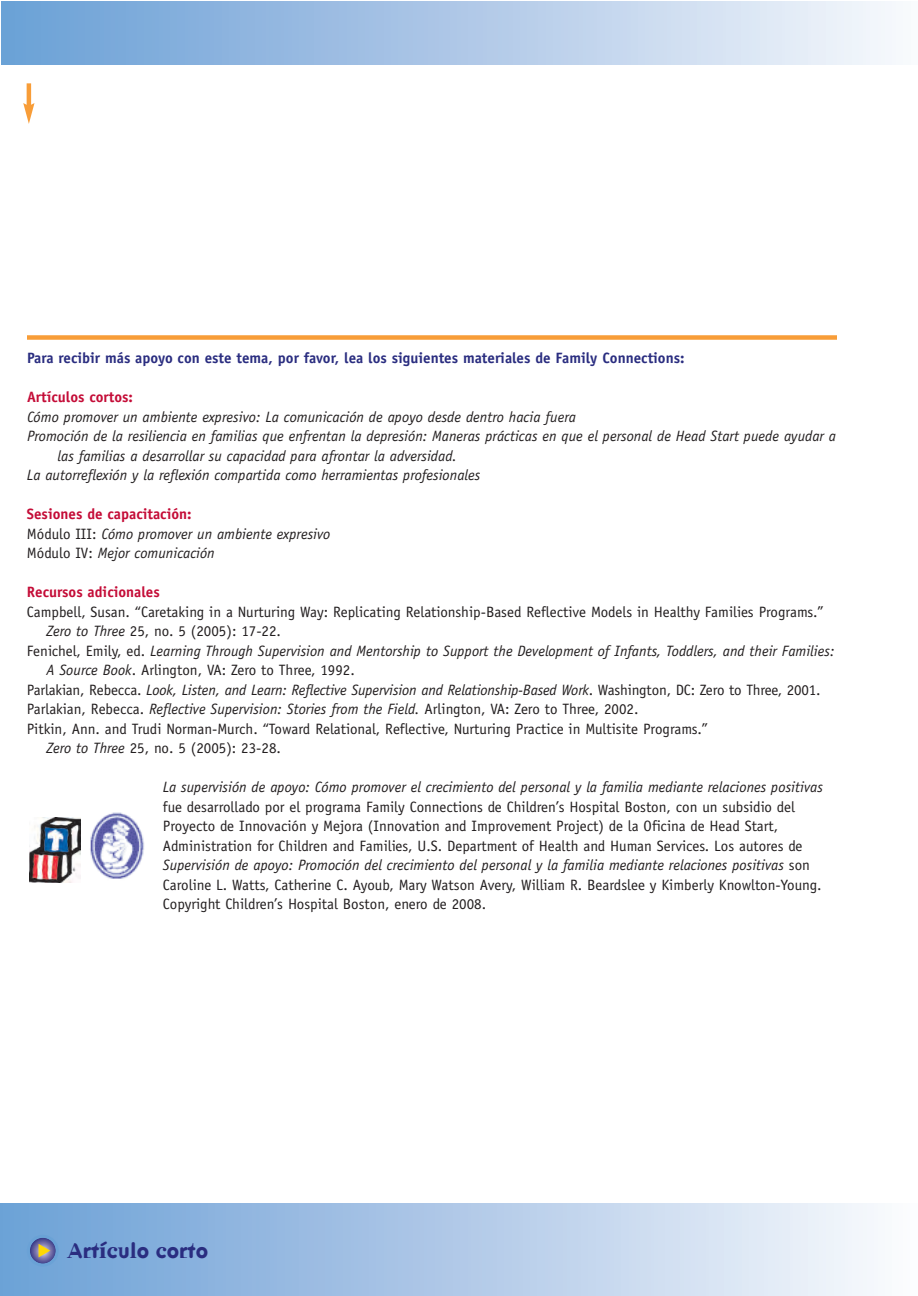
<style>
.page{position:relative;width:918px;height:1296px;background:#fff}
.page>*{position:absolute;margin:0;border:0;box-sizing:border-box;transform-origin:0 0}
.t1{font:700 21px "Dead History";color:#2a2d80}
.t2{font:15px/19.5px "Officina Sans";color:#231f20}
.t3{font:italic 15px/19.5px "Officina Sans";color:#231f20}
.t4{font:700 15px "Officina Sans";color:#2a2d80}
.t5{font:700 15px "Officina Sans";color:#c40c37}
.s1{font-style:normal}
.s2{font-style:italic}
</style>
<div class="page">
<div style="left:0;top:1203px;width:918px;height:93px;background:linear-gradient(to right,#6a9ed5,#f9f9fd)"></div>
<div style="left:27px;top:335px;width:810px;height:5px;background:#f89d38"></div>
<div style="left:1px;top:2px;width:917px;height:63px;background:linear-gradient(to right,#699dd5,#f6f7fc)"></div>
<hr style="left:27px;top:83px;width:4px;height:24px;background:#f89d38">
<svg style="left:23px;top:103px;width:12px;height:21px"></svg>
<img style="left:29px;top:818px;width:52px;height:65px">
<img style="left:90px;top:812px;width:54px;height:67px">
<svg style="left:27px;top:1235px;width:32px;height:32px"></svg>
<p class="t4" style="left:27px;top:352px;width:659px">Para recibir más apoyo con este tema, por favor, lea los siguientes materiales de Family Connections:</p>
<h4 class="t5" style="left:27px;top:391px;width:107px">Artículos cortos:</h4>
<p class="t3" style="left:27px;top:408px;width:550px">Cómo promover un ambiente expresivo: La comunicación de apoyo desde dentro hacia fuera</p>
<p class="t3" style="left:58px;top:427px;width:780px;text-indent:-31px">Promoción de la resiliencia en familias que enfrentan la depresión: Maneras prácticas en que el personal de Head Start puede ayudar a las familias a desarrollar su capacidad para afrontar la adversidad.</p>
<p class="t3" style="left:27px;top:466px;width:455px">La autorreflexión y la reflexión compartida como herramientas profesionales</p>
<h4 class="t5" style="left:27px;top:508px;width:166px">Sesiones de capacitación:</h4>
<p class="t3" style="left:27px;top:525px;width:305px"><span class="s1">Módulo III:</span> Cómo promover un ambiente expresivo<br><span class="s1">Módulo IV:</span> Mejor comunicación</p>
<h4 class="t5" style="left:27px;top:586px;width:134px">Recursos adicionales</h4>
<p class="t2" style="left:46px;top:603px;width:779px;text-indent:-20px">Campbell, Susan. “Caretaking in a Nurturing Way: Replicating Relationship-Based Reflective Models in Healthy Families Programs.”<br><span class="s2">Zero to Three</span> 25, no. 5 (2005): 17-22.</p>
<p class="t3" style="left:46px;top:642px;width:790px;text-indent:-20px"><span class="s1">Fenichel, Emily, ed.</span> Learning Through Supervision and Mentorship to Support the Development of Infants, Toddlers, and their Families:<br>A Source Book<span class="s1">. Arlington, VA: Zero to Three, 1992.</span></p>
<p class="t3" style="left:27px;top:681px;width:795px"><span class="s1">Parlakian, Rebecca.</span> Look, Listen, and Learn: Reflective Supervision and Relationship-Based Work<span class="s1">. Washington, DC: Zero to Three, 2001.</span></p>
<p class="t2" style="left:27px;top:700px;width:613px">Parlakian, Rebecca. <span class="s2">Reflective Supervision: Stories from the Field.</span> Arlington, VA: Zero to Three, 2002.</p>
<p class="t2" style="left:46px;top:720px;width:663px;text-indent:-20px">Pitkin, Ann. and Trudi Norman-Murch. “Toward Relational, Reflective, Nurturing Practice in Multisite Programs.”<br><span class="s2">Zero to Three</span> 25, no. 5 (2005): 23-28.</p>
<p class="t3" style="left:163px;top:778px;width:662px">La supervisión de apoyo: Cómo promover el crecimiento del personal y la familia mediante relaciones positivas</p>
<p class="t2" style="left:163px;top:798px;width:660px">fue desarrollado por el programa Family Connections de Children’s Hospital Boston, con un subsidio del Proyecto de Innovación y Mejora (Innovation and Improvement Project) de la Oficina de Head Start, Administration for Children and Families, U.S. Department of Health and Human Services. Los autores de <span class="s2">Supervisión de apoyo: Promoción del crecimiento del personal y la familia mediante relaciones positivas</span> son Caroline L. Watts, Catherine C. Ayoub, Mary Watson Avery, William R. Beardslee y Kimberly Knowlton-Young.<br>Copyright Children’s Hospital Boston, enero de 2008.</p>
<h1 class="t1" style="left:67px;top:1239px;width:142px">Artículo corto</h1>
</div>
